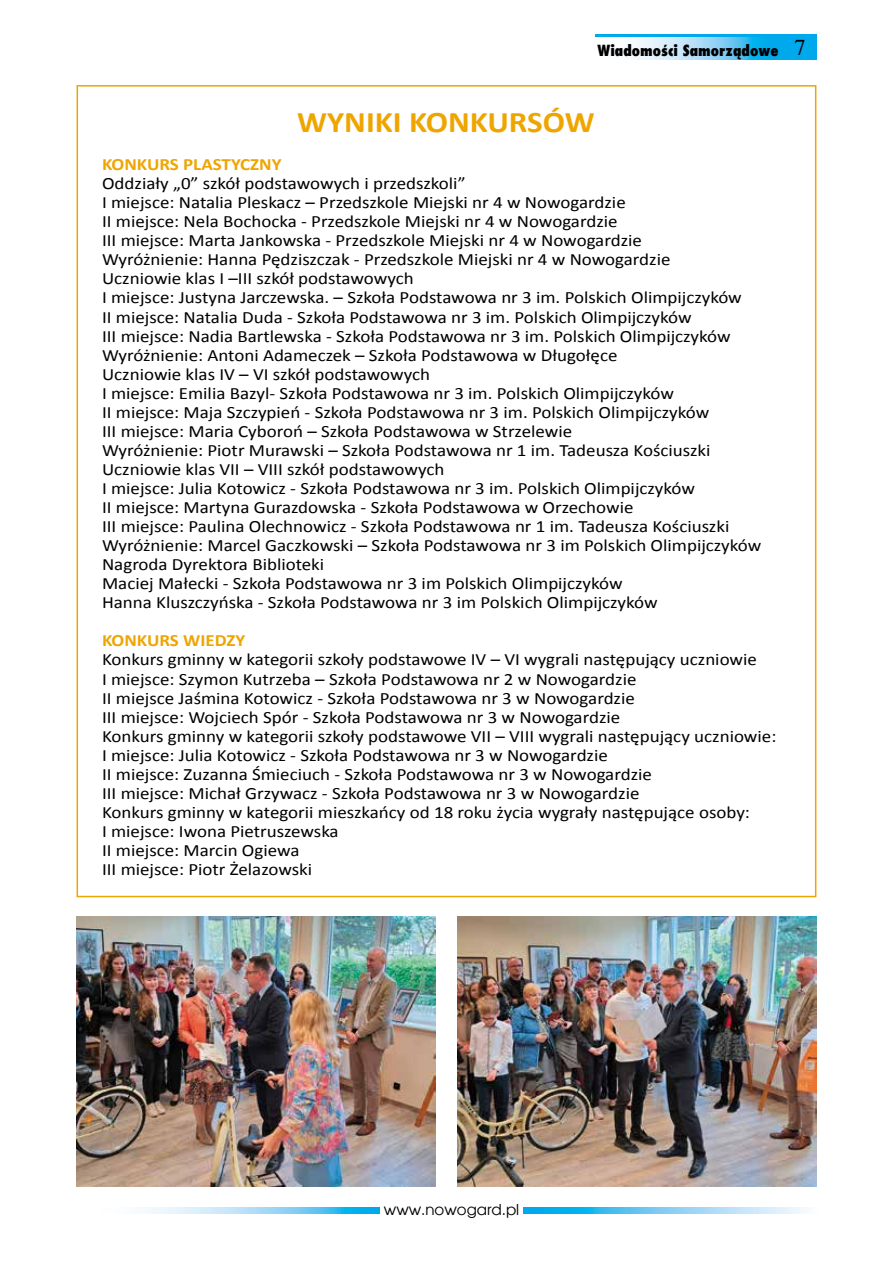
<style>
.page{position:relative;width:893px;height:1263px;background:#fff}
.page>*{position:absolute;margin:0;border:0;box-sizing:border-box;transform-origin:0 0}
.t1{font:700 30px "Calibri";color:#efa500;scale:1.1 1}
.t2{font:17.25px/19px "Calibri";color:#000;scale:1.1 1}
.t3{font:700 17.25px "Calibri";color:#efa500;scale:1.1 1}
.t4{font:800 15px "Fujiyama";color:#000}
.t5{font:15px "Avalon";color:#000}
.s1{font-family:"Times";font-weight:400;font-size:22.5px}
</style>
<div class="page">
<div style="left:595px;top:34px;width:221px;height:26px;background:#00a8ec"></div>
<svg style="left:595px;top:37px;width:161px;height:23px;background:#bae3f8"></svg>
<svg style="left:147px;top:1207px;width:658px;height:6px;background:#81d0f4"></svg>
<div style="left:380px;top:1203px;width:143px;height:15px;background:#fff"></div>
<img style="left:457px;top:917px;width:359px;height:269px">
<img style="left:77px;top:917px;width:359px;height:269px">
<p class="t4" style="left:598px;top:40px;width:210px">Wiadomości Samorządowe <span class="s1">7</span></p>
<h1 class="t1" style="left:297px;top:103px;width:272px">WYNIKI KONKURSÓW</h1>
<p class="t3" style="left:102px;top:154px;width:165px">KONKURS PLASTYCZNY</p>
<p class="t2" style="left:102px;top:174px;width:601px">Oddziały „0” szkół podstawowych i przedszkoli”<br>I miejsce: Natalia Pleskacz – Przedszkole Miejski nr 4 w Nowogardzie<br>II miejsce: Nela Bochocka - Przedszkole Miejski nr 4 w Nowogardzie<br>III miejsce: Marta Jankowska - Przedszkole Miejski nr 4 w Nowogardzie<br>Wyróżnienie: Hanna Pędziszczak - Przedszkole Miejski nr 4 w Nowogardzie<br>Uczniowie klas I –III szkół podstawowych<br>I miejsce: Justyna Jarczewska. – Szkoła Podstawowa nr 3 im. Polskich Olimpijczyków<br>II miejsce: Natalia Duda - Szkoła Podstawowa nr 3 im. Polskich Olimpijczyków<br>III miejsce: Nadia Bartlewska - Szkoła Podstawowa nr 3 im. Polskich Olimpijczyków Wyróżnienie: Antoni Adameczek – Szkoła Podstawowa w Długołęce<br>Uczniowie klas IV – VI szkół podstawowych<br>I miejsce: Emilia Bazyl- Szkoła Podstawowa nr 3 im. Polskich Olimpijczyków<br>II miejsce: Maja Szczypień - Szkoła Podstawowa nr 3 im. Polskich Olimpijczyków<br>III miejsce: Maria Cyboroń – Szkoła Podstawowa w Strzelewie<br>Wyróżnienie: Piotr Murawski – Szkoła Podstawowa nr 1 im. Tadeusza Kościuszki Uczniowie klas VII – VIII szkół podstawowych<br>I miejsce: Julia Kotowicz - Szkoła Podstawowa nr 3 im. Polskich Olimpijczyków<br>II miejsce: Martyna Gurazdowska - Szkoła Podstawowa w Orzechowie<br>III miejsce: Paulina Olechnowicz - Szkoła Podstawowa nr 1 im. Tadeusza Kościuszki Wyróżnienie: Marcel Gaczkowski – Szkoła Podstawowa nr 3 im Polskich Olimpijczyków Nagroda Dyrektora Biblioteki<br>Maciej Małecki - Szkoła Podstawowa nr 3 im Polskich Olimpijczyków<br>Hanna Kluszczyńska - Szkoła Podstawowa nr 3 im Polskich Olimpijczyków</p>
<p class="t3" style="left:102px;top:630px;width:132px">KONKURS WIEDZY</p>
<p class="t2" style="left:102px;top:650px;width:615px">Konkurs gminny w kategorii szkoły podstawowe IV – VI wygrali następujący uczniowie<br>I miejsce: Szymon Kutrzeba – Szkoła Podstawowa nr 2 w Nowogardzie<br>II miejsce Jaśmina Kotowicz - Szkoła Podstawowa nr 3 w Nowogardzie<br>III miejsce: Wojciech Spór - Szkoła Podstawowa nr 3 w Nowogardzie<br>Konkurs gminny w kategorii szkoły podstawowe VII – VIII wygrali następujący uczniowie:<br>I miejsce: Julia Kotowicz - Szkoła Podstawowa nr 3 w Nowogardzie<br>II miejsce: Zuzanna Śmieciuch - Szkoła Podstawowa nr 3 w Nowogardzie<br>III miejsce: Michał Grzywacz - Szkoła Podstawowa nr 3 w Nowogardzie<br>Konkurs gminny w kategorii mieszkańcy od 18 roku życia wygrały następujące osoby:<br>I miejsce: Iwona Pietruszewska<br>II miejsce: Marcin Ogiewa<br>III miejsce: Piotr Żelazowski</p>
<p class="t5" style="left:384px;top:1200px;width:137px">www.nowogard.pl</p>
</div>
